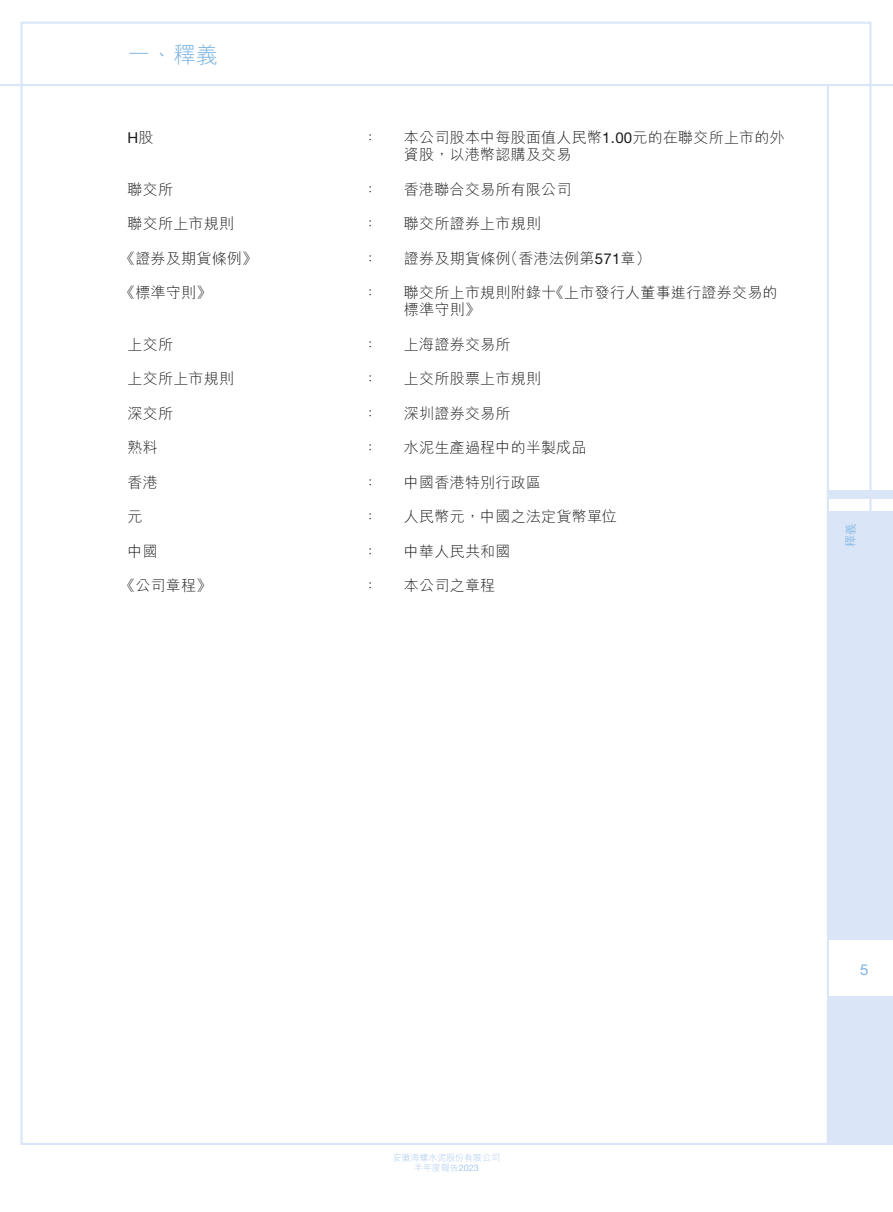
<style>
.page{position:relative;width:893px;height:1212px;background:#fff}
.page>*{position:absolute;margin:0;border:0;box-sizing:border-box;transform-origin:0 0}
.t1{font:300 22.5px "M Hei HK";color:#7ab2e1}
.t2{font:300 15px/17.2px "M Hei HK";letter-spacing:.015em;color:#1c1c1b}
.t3{font:15px "Helvetica Neue LT Std";color:#1c1c1b}
.t4{font:15px "Helvetica Neue LT Std";color:#7ab2e1}
.t5{font:300 12px "M Hei HK";color:#7ab2e1}
.t6{font:300 9px/10.8px "M Hei HK";letter-spacing:-.005em;color:#a7c8eb;text-align:center}
.s1{font-family:"M Hei HK";font-weight:300}
.s2{font-family:"Helvetica Neue LT Std";font-weight:400}
</style>
<div class="page">
<div style="left:828px;top:511px;width:65px;height:634px;background:#dae6f7"></div>
<div style="left:828px;top:490px;width:65px;height:9px;background:#dae6f7"></div>
<hr style="left:0;top:84px;width:893px;height:2px;background:#dae6f7">
<div style="left:828px;top:941px;width:65px;height:55px;background:#fff"></div>
<hr style="left:827px;top:85px;width:2px;height:1060px;background:#dae6f7">
<h1 class="t1" style="left:128px;top:39px;width:93px">一、釋義</h1>
<p class="t3" style="left:128px;top:129px;width:28px">H<span class="s1">股</span></p>
<p class="t2" style="left:363px;top:128px;width:16px">：</p>
<p class="t2" style="left:404px;top:128px;width:382px">本公司股本中每股面值人民幣<span class="s2">1.00</span>元的在聯交所上市的外資股，以港幣認購及交易</p>
<p class="t2" style="left:128px;top:180px;width:47px">聯交所</p>
<p class="t2" style="left:363px;top:180px;width:16px">：</p>
<p class="t2" style="left:404px;top:180px;width:169px">香港聯合交易所有限公司</p>
<p class="t2" style="left:128px;top:214px;width:108px">聯交所上市規則</p>
<p class="t2" style="left:363px;top:214px;width:16px">：</p>
<p class="t2" style="left:404px;top:214px;width:139px">聯交所證券上市規則</p>
<p class="t2" style="left:120px;top:249px;width:139px">《證券及期貨條例》</p>
<p class="t2" style="left:363px;top:249px;width:16px">：</p>
<p class="t2" style="left:404px;top:249px;width:248px">證券及期貨條例（香港法例第<span class="s2">571</span>章）</p>
<p class="t2" style="left:120px;top:283px;width:93px">《標準守則》</p>
<p class="t2" style="left:363px;top:283px;width:16px">：</p>
<p class="t2" style="left:404px;top:283px;width:375px">聯交所上市規則附錄十《上市發行人董事進行證券交易的標準守則》</p>
<p class="t2" style="left:128px;top:335px;width:47px">上交所</p>
<p class="t2" style="left:363px;top:335px;width:16px">：</p>
<p class="t2" style="left:404px;top:335px;width:108px">上海證券交易所</p>
<p class="t2" style="left:128px;top:370px;width:108px">上交所上市規則</p>
<p class="t2" style="left:363px;top:370px;width:16px">：</p>
<p class="t2" style="left:404px;top:370px;width:139px">上交所股票上市規則</p>
<p class="t2" style="left:128px;top:404px;width:47px">深交所</p>
<p class="t2" style="left:363px;top:404px;width:16px">：</p>
<p class="t2" style="left:404px;top:404px;width:108px">深圳證券交易所</p>
<p class="t2" style="left:128px;top:439px;width:32px">熟料</p>
<p class="t2" style="left:363px;top:439px;width:16px">：</p>
<p class="t2" style="left:404px;top:439px;width:184px">水泥生產過程中的半製成品</p>
<p class="t2" style="left:128px;top:473px;width:32px">香港</p>
<p class="t2" style="left:363px;top:473px;width:16px">：</p>
<p class="t2" style="left:404px;top:473px;width:139px">中國香港特別行政區</p>
<p class="t2" style="left:128px;top:508px;width:16px">元</p>
<p class="t2" style="left:363px;top:508px;width:16px">：</p>
<p class="t2" style="left:404px;top:508px;width:215px">人民幣元，中國之法定貨幣單位</p>
<p class="t2" style="left:128px;top:542px;width:32px">中國</p>
<p class="t2" style="left:363px;top:542px;width:16px">：</p>
<p class="t2" style="left:404px;top:542px;width:108px">中華人民共和國</p>
<p class="t2" style="left:120px;top:577px;width:93px">《公司章程》</p>
<p class="t2" style="left:363px;top:577px;width:16px">：</p>
<p class="t2" style="left:404px;top:577px;width:93px">本公司之章程</p>
<p class="t5" style="left:842px;top:547px;width:26px;rotate:-90deg">釋義</p>
<p class="t6" style="left:393px;top:1151px;width:109px">安徽海螺水泥股份有限公司半年度報告<span class="s2">2023</span></p>
<p class="t4" style="left:860px;top:960px;width:10px">5</p>
</div>
